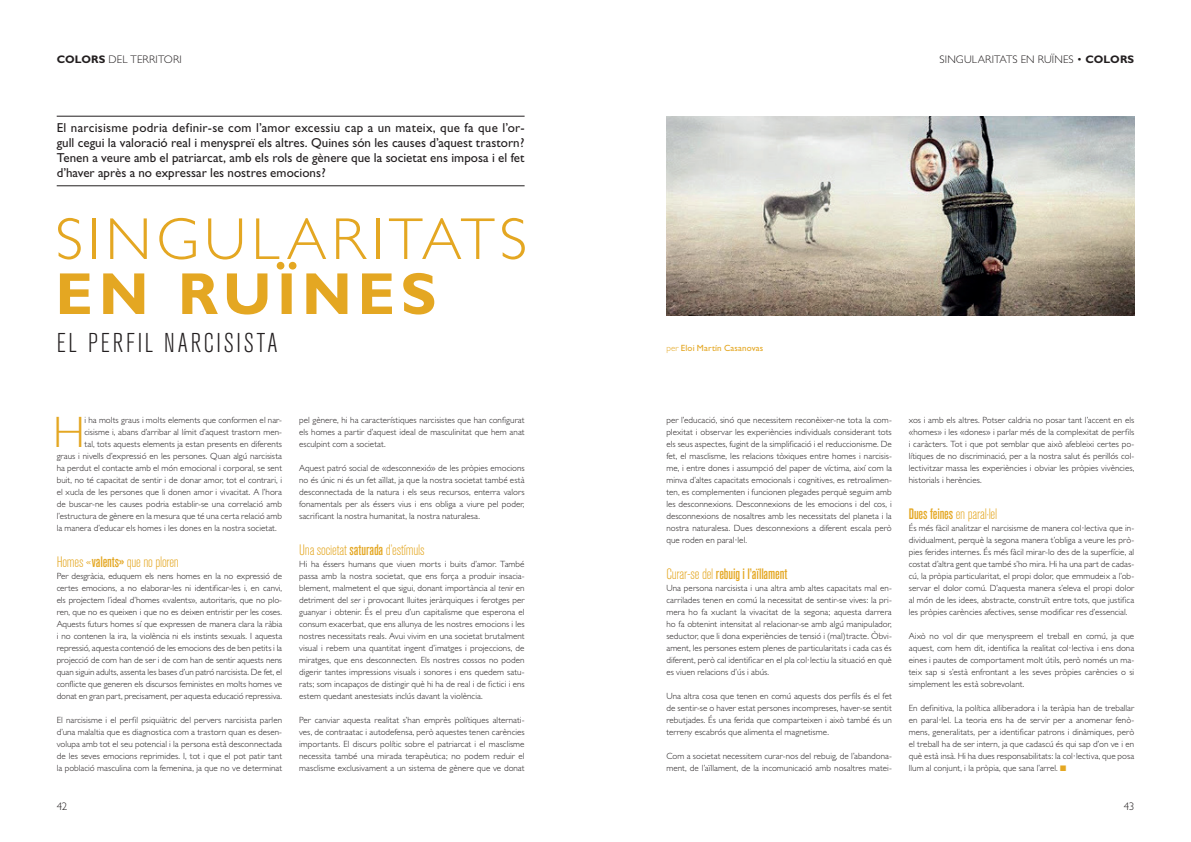
<style>
.page{position:relative;width:1191px;height:842px;background:#fff}
.page>*{position:absolute;margin:0;border:0;box-sizing:border-box;transform-origin:0 0}
.t1{font:300 59.5px "Gill Sans";letter-spacing:.085em;color:#e4a722}
.t2{font:700 59.5px "Gill Sans";letter-spacing:.09em;color:#e4a722}
.t3{font:300 44.2px "Gill Sans";color:#e4a722}
.t4{font:300 condensed 27px "Akzidenz Grotesk BQ";letter-spacing:.105em;color:#231f20}
.t5{font:300 condensed 15px "Akzidenz Grotesk BQ";letter-spacing:-.015em;color:#e4a722}
.t6{font:500 condensed 15px "Akzidenz Grotesk BQ";letter-spacing:-.01em;color:#e4a722}
.t7{font:13px/15px "Gill Sans";color:#231f20;text-align:justify}
.t8{font:300 11px "Gill Sans";letter-spacing:.01em;color:#231f20}
.t9{font:300 9px/12px "Gill Sans";letter-spacing:.005em;color:#231f20;text-align:justify}
.t10{font:9px "Gill Sans";letter-spacing:.015em;color:#e4a722}
.s1{font-weight:700}
.s2{font-weight:500}
.s3{font-style:italic}
.s4{font-weight:300}
.s5{color:#e4a722}
</style>
<div class="page">
<hr style="left:57px;top:116px;width:467px;height:1px;background:#231f20">
<hr style="left:57px;top:186px;width:467px;height:1px;background:#231f20">
<img style="left:666px;top:116px;width:468px;height:199px">
<p class="t8" style="left:57px;top:53px;width:127px"><span class="s1">COLORS</span> DEL TERRITORI</p>
<p class="t7" style="left:57px;top:120px;width:469px">El narcisisme podria definir-se com l’amor excessiu cap a un mateix, que fa que l’or&shy;gull cegui la valoració real i menyspreï els altres. Quines són les causes d’aquest trastorn?<br>Tenen a veure amb el patriarcat, amb els rols de gènere que la societat ens imposa i el fet d’haver après a no expressar les nostres emocions?</p>
<h1 class="t1" style="left:55px;top:206px;width:473px">SINGULARITATS</h1>
<h1 class="t2" style="left:55px;top:259px;width:383px">EN RUÏNES</h1>
<h3 class="t4" style="left:57px;top:328px;width:222px">EL PERFIL NARCISISTA</h3>
<h2 class="t3" style="left:53px;top:407px;width:33px">H</h2>
<p class="t9" style="left:85px;top:414px;width:199px">i ha molts graus i molts elements que conformen el nar-</p>
<p class="t9" style="left:85px;top:426px;width:199px">cisisme i, abans d’arribar al límit d’aquest trastorn men-</p>
<p class="t9" style="left:85px;top:438px;width:199px">tal, tots aquests elements ja estan presents en diferents</p>
<p class="t9" style="left:57px;top:450px;width:227px">graus i nivells d’expressió en les persones. Quan algú narcisista</p>
<p class="t9" style="left:57px;top:462px;width:227px">ha perdut el contacte amb el món emocional i corporal, se sent</p>
<p class="t9" style="left:57px;top:474px;width:227px">buit, no té capacitat de sentir i de donar amor, tot el contrari, i</p>
<p class="t9" style="left:57px;top:486px;width:227px">el xucla de les persones que li donen amor i vivacitat. A l’hora</p>
<p class="t9" style="left:57px;top:498px;width:227px">de buscar-ne les causes podria establir-se una correlació amb</p>
<p class="t9" style="left:57px;top:510px;width:227px">l’estructura de gènere en la mesura que té una certa relació amb</p>
<p class="t9" style="left:57px;top:522px;width:222px">la manera d’educar els homes i les dones en la nostra societat.</p>
<h3 class="t5" style="left:57px;top:554px;width:124px">Homes «<span class="s2">valents»</span> que no ploren</h3>
<p class="t9" style="left:57px;top:570px;width:227px">Per desgràcia, eduquem els nens homes en la no expressió de certes emocions, a no elaborar-les ni identificar-les i, en canvi, els projectem l’ideal d’homes «valents», autoritaris, que no plo&shy;ren, que no es queixen i que no es deixen entristir per les coses.<br>Aquests futurs homes sí que expressen de manera clara la ràbia i no contenen la ira, la violència ni els instints sexuals. I aquesta repressió, aquesta contenció de les emocions des de ben petits i la projecció de com han de ser i de com han de sentir aquests nens quan siguin adults, assenta les bases d’un patró narcisista. De fet, el conflicte que generen els discursos feministes en molts homes ve donat en gran part, precisament, per aquesta educació repressiva.</p>
<p class="t9" style="left:57px;top:714px;width:227px">El narcisisme i el perfil psiquiàtric del pervers narcisista parlen d’una malaltia que es diagnostica com a trastorn quan es desen&shy;volupa amb tot el seu potencial i la persona està desconnectada de les seves emocions reprimides. I, tot i que el pot patir tant la població masculina com la femenina, ja que no ve determinat</p>
<p class="t9" style="left:299px;top:414px;width:227px">pel gènere, hi ha característiques narcisistes que han configurat els homes a partir d’aquest ideal de masculinitat que hem anat esculpint com a societat.</p>
<p class="t9" style="left:299px;top:462px;width:227px">Aquest patró social de «desconnexió» de les pròpies emocions no és únic ni és un fet aïllat, ja que la nostra societat també està desconnectada de la natura i els seus recursos, enterra valors fonamentals per als éssers vius i ens obliga a viure pel poder, sacrificant la nostra humanitat, la nostra naturalesa.</p>
<h3 class="t5" style="left:299px;top:542px;width:127px">Una societat <span class="s2">saturada</span> d’estímuls</h3>
<p class="t9" style="left:299px;top:558px;width:227px">Hi ha éssers humans que viuen morts i buits d’amor. També passa amb la nostra societat, que ens força a produir insacia&shy;blement, malmetent el que sigui, donant importància al <span class="s3">tenir</span> en detriment del <span class="s3">ser</span> i provocant lluites jeràrquiques i ferotges per guanyar i obtenir. És el preu d’un capitalisme que esperona el consum exacerbat, que ens allunya de les nostres emocions i les nostres necessitats reals. Avui vivim en una societat brutalment visual i rebem una quantitat ingent d’imatges i projeccions, de miratges, que ens desconnecten. Els nostres cossos no poden digerir tantes impressions visuals i sonores i ens quedem satu&shy;rats; som incapaços de distingir què hi ha de real i de fictici i ens estem quedant anestesiats inclús davant la violència.</p>
<p class="t9" style="left:299px;top:714px;width:227px">Per canviar aquesta realitat s’han emprès polítiques alternati&shy;ves, de contraatac i autodefensa, però aquestes tenen carències importants. El discurs polític sobre el patriarcat i el masclisme necessita també una mirada terapèutica; no podem reduir el masclisme exclusivament a un sistema de gènere que ve donat</p>
<p class="t8" style="left:939px;top:53px;width:196px">SINGULARITATS EN RUÏNES • <span class="s1">COLORS</span></p>
<p class="t10" style="left:666px;top:343px;width:98px"><span class="s4">per</span> Eloi Martín Casanovas</p>
<p class="t9" style="left:666px;top:414px;width:227px">per l’educació, sinó que necessitem reconèixer-ne tota la com&shy;plexitat i observar les experiències individuals considerant tots els seus aspectes, fugint de la simplificació i el reduccionisme. De fet, el masclisme, les relacions tòxiques entre homes i narcisis&shy;me, i entre dones i assumpció del paper de víctima, així com la minva d’altes capacitats emocionals i cognitives, es retroalimen&shy;ten, es complementen i funcionen plegades perquè seguim amb les desconnexions. Desconnexions de les emocions i del cos, i desconnexions de nosaltres amb les necessitats del planeta i la nostra naturalesa. Dues desconnexions a diferent escala però que roden en paral·lel.</p>
<h3 class="t6" style="left:666px;top:565px;width:122px"><span class="s4">Curar-se del</span> rebuig i l’aïllament</h3>
<p class="t9" style="left:666px;top:582px;width:227px">Una persona narcisista i una altra amb altes capacitats mal en&shy;carrilades tenen en comú la necessitat de sentir-se vives: la pri&shy;mera ho fa xuclant la vivacitat de la segona; aquesta darrera ho fa obtenint intensitat al relacionar-se amb algú manipulador, seductor, que li dona experiències de tensió i (mal)tracte. Òbvi&shy;ament, les persones estem plenes de particularitats i cada cas és diferent, però cal identificar en el pla col·lectiu la situació en què es viuen relacions d’ús i abús.</p>
<p class="t9" style="left:666px;top:690px;width:227px">Una altra cosa que tenen en comú aquests dos perfils és el fet de sentir-se o haver estat persones incompreses, haver-se sentit rebutjades. És una ferida que comparteixen i això també és un terreny escabrós que alimenta el magnetisme.</p>
<p class="t9" style="left:666px;top:750px;width:227px">Com a societat necessitem curar-nos del rebuig, de l’abandona&shy;ment, de l’aïllament, de la incomunicació amb nosaltres matei-</p>
<p class="t9" style="left:909px;top:414px;width:227px">xos i amb els altres. Potser caldria no posar tant l’accent en els «homes» i les «dones» i parlar més de la complexitat de perfils i caràcters. Tot i que pot semblar que això afebleixi certes po&shy;lítiques de no discriminació, per a la nostra salut és perillós col· lectivitzar massa les experiències i obviar les pròpies vivències, historials i herències.</p>
<h3 class="t5" style="left:909px;top:506px;width:90px"><span class="s2">Dues feines</span> en paral·lel</h3>
<p class="t9" style="left:909px;top:522px;width:227px">És més fàcil analitzar el narcisisme de manera col·lectiva que in&shy;dividualment, perquè la segona manera t’obliga a veure les prò&shy;pies ferides internes. És més fàcil mirar-lo des de la superfície, al costat d’altra gent que també s’ho mira. Hi ha una part de cadas&shy;cú, la pròpia particularitat, el propi dolor, que emmudeix a l’ob&shy;servar el dolor comú. D’aquesta manera s’eleva el propi dolor al món de les idees, abstracte, construït entre tots, que justifica les pròpies carències afectives, sense modificar res d’essencial.</p>
<p class="t9" style="left:909px;top:630px;width:227px">Això no vol dir que menyspreem el treball en comú, ja que aquest, com hem dit, identifica la realitat col·lectiva i ens dona eines i pautes de comportament molt útils, però només un ma&shy;teix sap si s’està enfrontant a les seves pròpies carències o si simplement les està sobrevolant.</p>
<p class="t9" style="left:909px;top:702px;width:227px">En definitiva, la política alliberadora i la teràpia han de treballar en paral·lel. La teoria ens ha de servir per a anomenar fenò&shy;mens, generalitats, per a identificar patrons i dinàmiques, però el treball ha de ser intern, ja que cadascú és qui sap d’on ve i en què està insà. Hi ha dues responsabilitats: la col·lectiva, que posa llum al conjunt, i la pròpia, que sana l’arrel. <span class="s5">■</span></p>
<p class="t8" style="left:57px;top:800px;width:12px">42</p>
<p class="t8" style="left:1123px;top:800px;width:12px">43</p>
</div>
